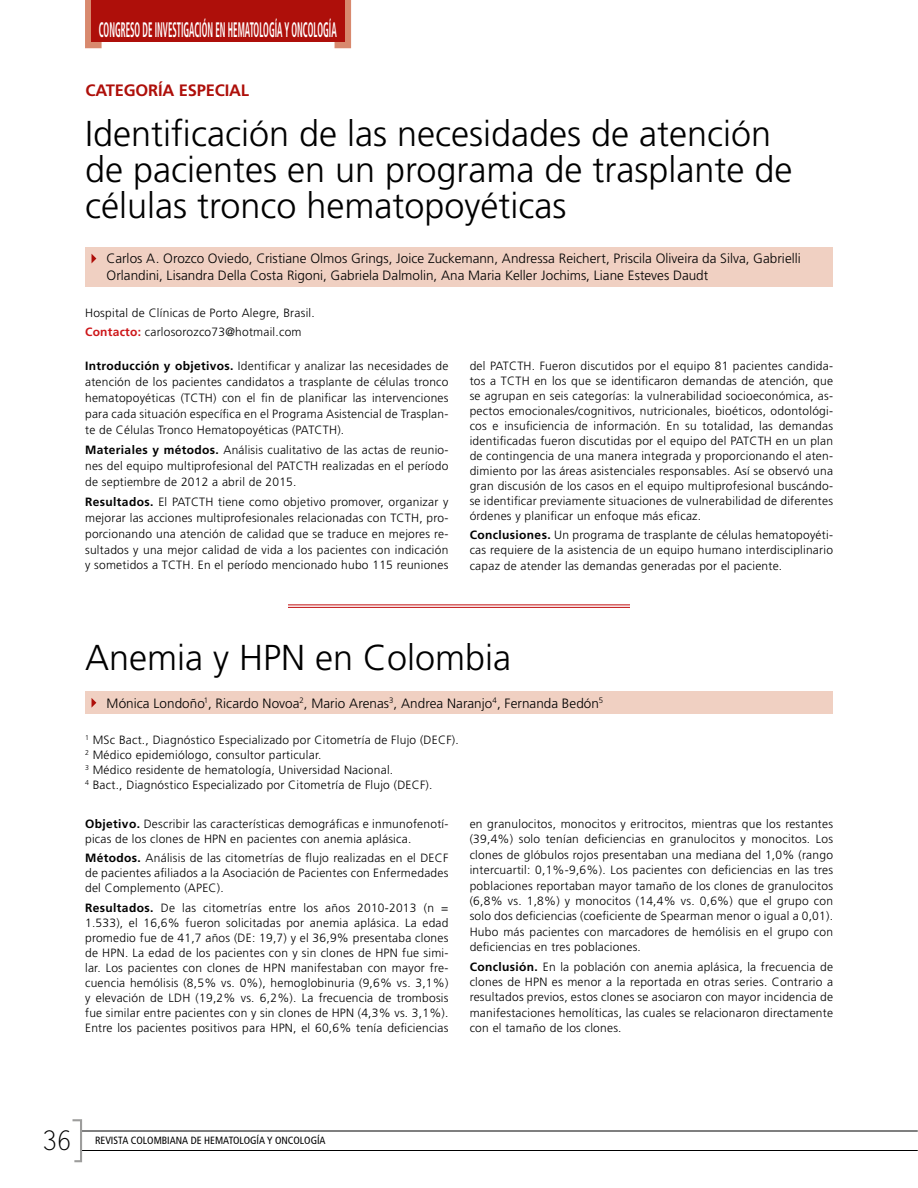
<style>
.page{position:relative;width:918px;height:1188px;background:#fff}
.page>*{position:absolute;margin:0;border:0;box-sizing:border-box;transform-origin:0 0}
.t1{font:300 36px/36px "Frutiger LT Std";color:#000}
.t2{font:27px "Letter Gothic Std";color:#000}
.t3{font:700 condensed 21px "Frutiger LT Std";color:#fff;scale:.42 1}
.t4{font:700 16.5px "Frutiger LT Std";letter-spacing:-.01em;color:#ae0f0a}
.t5{font:300 13.5px/16.5px "Frutiger LT Std";letter-spacing:.005em;color:#000}
.t6{font:300 12px/15px "Frutiger LT Std";letter-spacing:.02em;color:#000;text-align:justify}
.t7{font:condensed 10.5px "Frutiger LT Std";color:#000}
.s1{font-weight:700;color:#cd171a}
.s2{font-weight:700}
</style>
<div class="page">
<hr style="left:81px;top:1131px;width:837px;height:1px;background:#000">
<hr style="left:81px;top:1150px;width:837px;height:1px;background:#000">
<svg style="left:72px;top:1119px;width:11px;height:44px"></svg>
<svg style="left:85px;top:0;width:17px;height:49px"></svg>
<svg style="left:334px;top:0;width:18px;height:49px"></svg>
<div style="left:91px;top:0;width:254px;height:42px;background:#ae0f0a"></div>
<div style="left:85px;top:247px;width:748px;height:39px;background:#f0d0c2"></div>
<svg style="left:92px;top:254px;width:4px;height:9px"></svg>
<div style="left:85px;top:691px;width:748px;height:23px;background:#f0d0c2"></div>
<svg style="left:92px;top:698px;width:4px;height:9px"></svg>
<hr style="left:288px;top:605px;width:342px;height:1px;background:#c00d0e">
<hr style="left:288px;top:607px;width:342px;height:1px;background:#c00d0e">
<h3 class="t3" style="left:99px;top:17px;width:568px">CONGRESO DE INVESTIGACIÓN EN HEMATOLOGÍA Y ONCOLOGÍA</h3>
<h3 class="t4" style="left:85px;top:81px;width:165px">CATEGORÍA ESPECIAL</h3>
<h1 class="t1" style="left:85px;top:116px;width:709px">Identificación de las necesidades de atención de pacientes en un programa de trasplante de células tronco hematopoyéticas</h1>
<p class="t5" style="left:107px;top:251px;width:696px">Carlos A. Orozco Oviedo, Cristiane Olmos Grings, Joice Zuckemann, Andressa Reichert, Priscila Oliveira da Silva, Gabrielli<br>Orlandini, Lisandra Della Costa Rigoni, Gabriela Dalmolin, Ana Maria Keller Jochims, Liane Esteves Daudt</p>
<p class="t6" style="left:85px;top:304px;width:231px;line-height:19.2px">Hospital de Clínicas de Porto Alegre, Brasil.<br><span class="s1">Contacto:</span> carlosorozco73@hotmail.com</p>
<p class="t6" style="left:85px;top:358px;width:365px;line-height:15.9px"><span class="s2">Introducción y objetivos.</span> Identificar y analizar las necesidades de atención de los pacientes candidatos a trasplante de células tronco hematopoyéticas (TCTH) con el fin de planificar las intervenciones para cada situación específica en el Programa Asistencial de Trasplan&shy;te de Células Tronco Hematopoyéticas (PATCTH).</p>
<p class="t6" style="left:85px;top:442px;width:365px;line-height:15.9px"><span class="s2">Materiales y métodos.</span> Análisis cualitativo de las actas de reunio&shy;nes del equipo multiprofesional del PATCTH realizadas en el período de septiembre de 2012 a abril de 2015.</p>
<p class="t6" style="left:85px;top:494px;width:365px;line-height:15.9px"><span class="s2">Resultados.</span> El PATCTH tiene como objetivo promover, organizar y mejorar las acciones multiprofesionales relacionadas con TCTH, pro&shy;porcionando una atención de calidad que se traduce en mejores re&shy;sultados y una mejor calidad de vida a los pacientes con indicación y sometidos a TCTH. En el período mencionado hubo 115 reuniones</p>
<p class="t6" style="left:470px;top:358px;width:365px">del PATCTH. Fueron discutidos por el equipo 81 pacientes candida&shy;tos a TCTH en los que se identificaron demandas de atención, que se agrupan en seis categorías: la vulnerabilidad socioeconómica, as&shy;pectos emocionales/cognitivos, nutricionales, bioéticos, odontológi&shy;cos e insuficiencia de información. En su totalidad, las demandas identificadas fueron discutidas por el equipo del PATCTH en un plan de contingencia de una manera integrada y proporcionando el aten&shy;dimiento por las áreas asistenciales responsables. Así se observó una gran discusión de los casos en el equipo multiprofesional buscándo&shy;se identificar previamente situaciones de vulnerabilidad de diferentes órdenes y planificar un enfoque más eficaz.</p>
<p class="t6" style="left:470px;top:528px;width:365px"><span class="s2">Conclusiones.</span> Un programa de trasplante de células hematopoyéti&shy;cas requiere de la asistencia de un equipo humano interdisciplinario capaz de atender las demandas generadas por el paciente.</p>
<h1 class="t1" style="left:85px;top:641px;width:428px">Anemia y HPN en Colombia</h1>
<p class="t5" style="left:107px;top:695px;width:498px">Mónica Londoño<sup>1</sup>, Ricardo Novoa<sup>2</sup>, Mario Arenas<sup>3</sup>, Andrea Naranjo<sup>4</sup>, Fernanda Bedón<sup>5</sup></p>
<p class="t6" style="left:85px;top:733px;width:375px;text-align:left"><sup>1</sup> MSc Bact., Diagnóstico Especializado por Citometría de Flujo (DECF).<br><sup>2</sup> Médico epidemiólogo, consultor particular.<br><sup>3</sup> Médico residente de hematología, Universidad Nacional.<br><sup>4</sup> Bact., Diagnóstico Especializado por Citometría de Flujo (DECF).</p>
<p class="t6" style="left:85px;top:817px;width:365px"><span class="s2">Objetivo.</span> Describir las características demográficas e inmunofenotí&shy;picas de los clones de HPN en pacientes con anemia aplásica.</p>
<p class="t6" style="left:85px;top:851px;width:365px"><span class="s2">Métodos.</span> Análisis de las citometrías de flujo realizadas en el DECF de pacientes afiliados a la Asociación de Pacientes con Enfermedades del Complemento (APEC).</p>
<p class="t6" style="left:85px;top:900px;width:365px"><span class="s2">Resultados.</span> De las citometrías entre los años 2010-2013 (n = 1.533), el 16,6% fueron solicitadas por anemia aplásica. La edad promedio fue de 41,7 años (DE: 19,7) y el 36,9% presentaba clones de HPN. La edad de los pacientes con y sin clones de HPN fue simi&shy;lar. Los pacientes con clones de HPN manifestaban con mayor fre&shy;cuencia hemólisis (8,5% vs. 0%), hemoglobinuria (9,6% vs. 3,1%) y elevación de LDH (19,2% vs. 6,2%). La frecuencia de trombosis fue similar entre pacientes con y sin clones de HPN (4,3% vs. 3,1%).<br>Entre los pacientes positivos para HPN, el 60,6% tenía deficiencias</p>
<p class="t6" style="left:470px;top:816px;width:365px">en granulocitos, monocitos y eritrocitos, mientras que los restantes (39,4%) solo tenían deficiencias en granulocitos y monocitos. Los clones de glóbulos rojos presentaban una mediana del 1,0% (rango intercuartil: 0,1%-9,6%). Los pacientes con deficiencias en las tres poblaciones reportaban mayor tamaño de los clones de granulocitos (6,8% vs. 1,8%) y monocitos (14,4% vs. 0,6%) que el grupo con solo dos deficiencias (coeficiente de Spearman menor o igual a 0,01).<br>Hubo más pacientes con marcadores de hemólisis en el grupo con deficiencias en tres poblaciones.</p>
<p class="t6" style="left:470px;top:959px;width:365px"><span class="s2">Conclusión.</span> En la población con anemia aplásica, la frecuencia de clones de HPN es menor a la reportada en otras series. Contrario a resultados previos, estos clones se asociaron con mayor incidencia de manifestaciones hemolíticas, las cuales se relacionaron directamente con el tamaño de los clones.</p>
<h2 class="t2" style="left:42px;top:1125px;width:32px">36</h2>
<p class="t7" style="left:95px;top:1135px;width:232px">REVISTA COLOMBIANA DE HEMATOLOGÍA Y ONCOLOGÍA</p>
</div>
